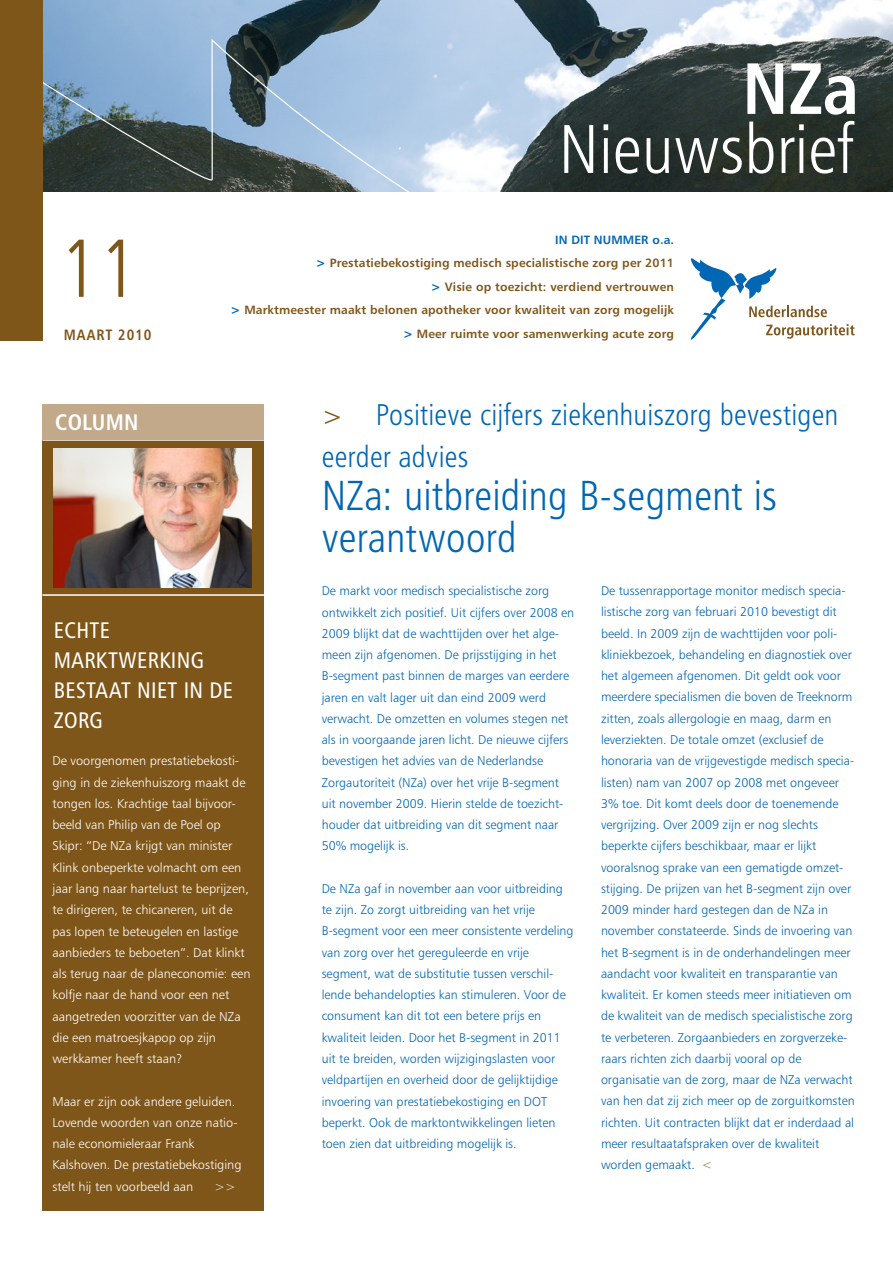
<style>
.page{position:relative;width:893px;height:1263px;background:#fff}
.page>*{position:absolute;margin:0;border:0;box-sizing:border-box;transform-origin:0 0}
.t1{font:82.35px "Humanist 777 BT Light Condensed B";color:#7f5619}
.t2{font:72.75px "Humanist 777 BT Bold Condensed B";color:#fff}
.t3{font:69px "Humanist 777 BT Light Condensed B";color:#fff}
.t4{font:42px/42px "Humanist 777 BT Light Condensed B";letter-spacing:.005em;color:#0166b3}
.t5{font:30px/42px "Humanist 777 BT Light Condensed B";letter-spacing:.005em;color:#0166b3}
.t6{font:22.5px/30px "Humanist 777 BT Roman Condensed B";letter-spacing:.015em;color:#fff}
.t7{font:22.5px "Humanist 777 BT Bold Condensed B";letter-spacing:.015em;color:#fff}
.t8{font:15px "Humanist 777 BT Bold Condensed B";letter-spacing:.06em;color:#7f5619}
.t9{font:12.75px/21.3px "Humanist 777 BT Light B";color:#0166b3}
.t10{font:12.75px/21.3px "Humanist 777 BT Light B";color:#fff}
.t11{font:12px/23.5px "Humanist 777 BT Bold B";letter-spacing:.01em;color:#7f5619;text-align:right}
.s1{color:#0166b3}
.s2{font-family:"Humanist 777 BT Roman Condensed B";font-size:25.5px;color:#7f5619}
.s3{color:#7f5619}
</style>
<div class="page">
<svg style="left:43px;top:0;width:850px;height:192px;background:#71848f"></svg>
<svg style="left:691px;top:258px;width:164px;height:82px"></svg>
<div style="left:0;top:0;width:43px;height:340px;background:#7f5619"></div>
<div style="left:43px;top:439px;width:221px;height:772px;background:#7f5619"></div>
<img style="left:53px;top:449px;width:199px;height:138px">
<hr style="left:43px;top:594px;width:253px;height:2px;background:#fff">
<hr style="left:43px;top:439px;width:253px;height:2px;background:#fff">
<div style="left:43px;top:404px;width:221px;height:35px;background:#c1a989"></div>
<h2 class="t2" style="left:742px;top:43px;width:118px">NZA</h2>
<h1 class="t1" style="left:60px;top:218px;width:80px">11</h1>
<p class="t8" style="left:64px;top:325px;width:89px">MAART 2010</p>
<h3 class="t3" style="left:559px;top:107px;width:297px">Nieuwsbrief</h3>
<p class="t11" style="left:231px;top:227px;width:445px"><span class="s1">IN DIT NUMMER o.a.<br>&gt;</span> Prestatiebekostiging medisch specialistische zorg per 2011<br><span class="s1">&gt;</span> Visie op toezicht: verdiend vertrouwen<br><span class="s1">&gt;</span> Marktmeester maakt belonen apotheker voor kwaliteit van zorg mogelijk <span class="s1">&gt;</span> Meer ruimte voor samenwerking acute zorg</p>
<h3 class="t7" style="left:55px;top:407px;width:82px">COLUMN</h3>
<h3 class="t5" style="left:322px;top:393px;width:518px"><span class="s2">&gt;</span> Positieve cijfers ziekenhuiszorg bevestigen eerder advies</h3>
<h3 class="t4" style="left:322px;top:474px;width:457px">NZa: uitbreiding B-segment is verantwoord</h3>
<p class="t9" style="left:322px;top:580px;width:254px">De markt voor medisch specialistische zorg ontwikkelt zich positief. Uit cijfers over 2008 en 2009 blijkt dat de wachttijden over het alge&shy;meen zijn afgenomen. De prijsstijging in het B-segment past binnen de marges van eerdere jaren en valt lager uit dan eind 2009 werd verwacht. De omzetten en volumes stegen net als in voorgaande jaren licht. De nieuwe cijfers bevestigen het advies van de Nederlandse Zorgautoriteit (NZa) over het vrije B-segment uit november 2009. Hierin stelde de toezicht&shy;houder dat uitbreiding van dit segment naar 50% mogelijk is.</p>
<p class="t9" style="left:322px;top:878px;width:253px">De NZa gaf in november aan voor uitbreiding te zijn. Zo zorgt uitbreiding van het vrije B-segment voor een meer consistente verdeling van zorg over het gereguleerde en vrije segment, wat de substitutie tussen verschil&shy;lende behandelopties kan stimuleren. Voor de consument kan dit tot een betere prijs en kwaliteit leiden. Door het B-segment in 2011 uit te breiden, worden wijzigingslasten voor veldpartijen en overheid door de gelijktijdige invoering van prestatiebekostiging en DOT beperkt. Ook de marktontwikkelingen lieten toen zien dat uitbreiding mogelijk is.</p>
<p class="t9" style="left:601px;top:580px;width:255px">De tussenrapportage monitor medisch specia&shy;listische zorg van februari 2010 bevestigt dit beeld. In 2009 zijn de wachttijden voor poli&shy;kliniekbezoek, behandeling en diagnostiek over het algemeen afgenomen. Dit geldt ook voor meerdere specialismen die boven de Treeknorm zitten, zoals allergologie en maag, darm en leverziekten. De totale omzet (exclusief de honoraria van de vrijgevestigde medisch specia&shy;listen) nam van 2007 op 2008 met ongeveer 3% toe. Dit komt deels door de toenemende vergrijzing. Over 2009 zijn er nog slechts beperkte cijfers beschikbaar, maar er lijkt vooralsnog sprake van een gematigde omzet&shy;stijging. De prijzen van het B-segment zijn over 2009 minder hard gestegen dan de NZa in november constateerde. Sinds de invoering van het B-segment is in de onderhandelingen meer aandacht voor kwaliteit en transparantie van kwaliteit. Er komen steeds meer initiatieven om de kwaliteit van de medisch specialistische zorg te verbeteren. Zorgaanbieders en zorgverzeke&shy;raars richten zich daarbij vooral op de organisatie van de zorg, maar de NZa verwacht van hen dat zij zich meer op de zorguitkomsten richten. Uit contracten blijkt dat er inderdaad al meer resultaatafspraken over de kwaliteit worden gemaakt. <span class="s3">&lt;</span></p>
<h3 class="t6" style="left:54px;top:615px;width:178px">ECHTE<br>MARKTWERKING<br>BESTAAT NIET IN DE<br>ZORG</h3>
<p class="t10" style="left:52px;top:750px;width:200px">De voorgenomen prestatiebekosti&shy;ging in de ziekenhuiszorg maakt de tongen los. Krachtige taal bijvoor&shy;beeld van Philip van de Poel op Skipr: “De NZa krijgt van minister Klink onbeperkte volmacht om een jaar lang naar hartelust te beprijzen, te dirigeren, te chicaneren, uit de pas lopen te beteugelen en lastige aanbieders te beboeten”. Dat klinkt als terug naar de planeconomie: een kolfje naar de hand voor een net aangetreden voorzitter van de NZa die een matroesjkapop op zijn werkkamer heeft staan?</p>
<p class="t10" style="left:52px;top:1090px;width:191px">Maar er zijn ook andere geluiden.<br>Lovende woorden van onze natio&shy;nale economieleraar Frank<br>Kalshoven. De prestatiebekostiging stelt hij ten voorbeeld aan</p>
<p class="t10" style="left:214px;top:1175px;width:23px">&gt;&gt;</p>
</div>
